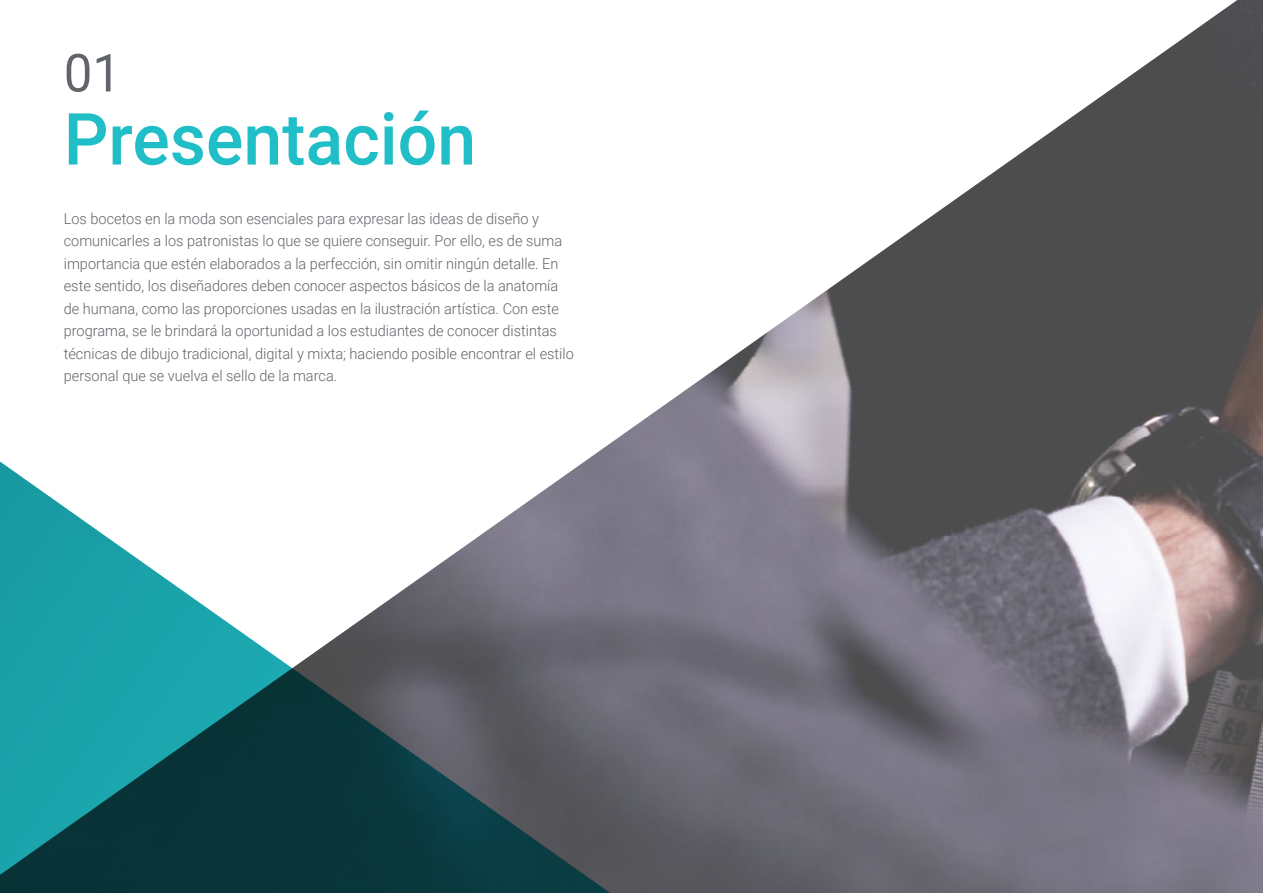
<style>
.page{position:relative;width:1263px;height:893px;background:#fff}
.page>*{position:absolute;margin:0;border:0;box-sizing:border-box;transform-origin:0 0}
.t1{font:500 72px "Roboto";color:#20bec6}
.t2{font:52.5px "Roboto";color:#61646a}
.t3{font:300 15px/22.5px "Roboto";color:#61646a}
</style>
<div class="page">
<img style="left:606px;top:0;width:657px;height:893px">
<svg style="left:0;top:446px;width:640px;height:447px"></svg>
<h2 class="t2" style="left:64px;top:36px;width:59px">01</h2>
<h1 class="t1" style="left:64px;top:89px;width:414px">Presentación</h1>
<p class="t3" style="left:64px;top:207px;width:512px">Los bocetos en la moda son esenciales para expresar las ideas de diseño y comunicarles a los patronistas lo que se quiere conseguir. Por ello, es de suma importancia que estén elaborados a la perfección, sin omitir ningún detalle. En este sentido, los diseñadores deben conocer aspectos básicos de la anatomía de humana, como las proporciones usadas en la ilustración artística. Con este programa, se le brindará la oportunidad a los estudiantes de conocer distintas técnicas de dibujo tradicional, digital y mixta; haciendo posible encontrar el estilo personal que se vuelva el sello de la marca.</p>
</div>
